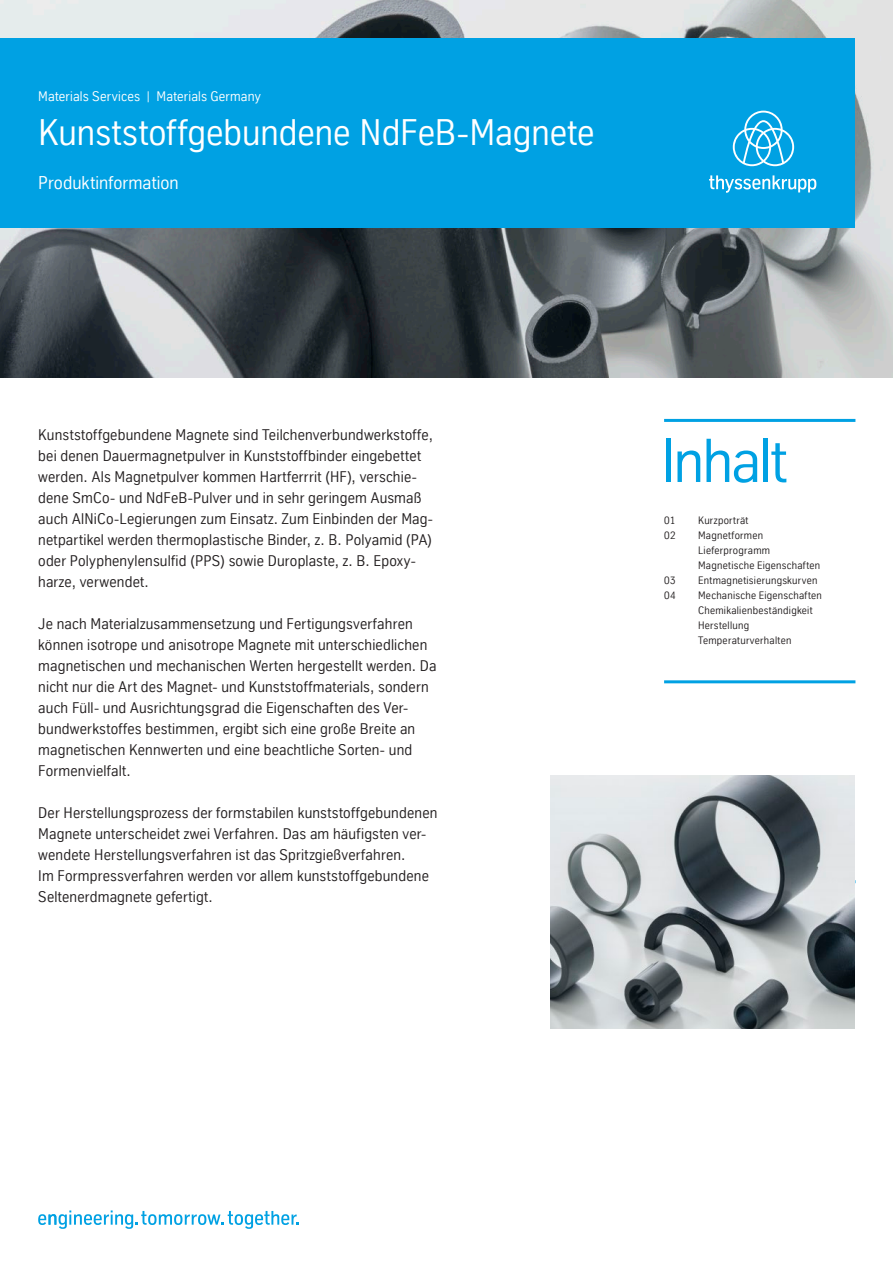
<style>
.page{position:relative;width:893px;height:1263px;background:#fff}
.page>*{position:absolute;margin:0;border:0;box-sizing:border-box;transform-origin:0 0}
.t1{font:60px "TK Type";letter-spacing:-.03em;color:#00a1e3}
.t2{font:36px "TK Type";color:#fff}
.t3{font:18px "TK Type";letter-spacing:.005em;color:#fff}
.t4{font:15px/21px "TK Type";letter-spacing:.015em;color:#231f20}
.t5{font:13.5px "TK Type";letter-spacing:.015em;color:#fff}
.t6{font:10.5px/15px "TK Type";letter-spacing:.025em;color:#231f20}
</style>
<div class="page">
<img style="left:0;top:0;width:893px;height:377px">
<div style="left:0;top:38px;width:855px;height:189px;background:#00a1e3"></div>
<svg style="left:733px;top:111px;width:61px;height:55px"></svg>
<svg style="left:709px;top:175px;width:107px;height:18px"></svg>
<hr style="left:664px;top:419px;width:191px;height:3px;background:#00a1e3">
<hr style="left:664px;top:680px;width:191px;height:3px;background:#00a1e3">
<img style="left:551px;top:776px;width:304px;height:252px">
<svg style="left:38px;top:1210px;width:261px;height:19px"></svg>
<p class="t5" style="left:38px;top:89px;width:224px">Materials Services | Materials Germany</p>
<h2 class="t2" style="left:38px;top:112px;width:558px">Kunststoffgebundene NdFeB-Magnete</h2>
<p class="t3" style="left:38px;top:173px;width:142px">Produktinformation</p>
<p class="t4" style="left:38px;top:424px;width:396px">Kunststoffgebundene Magnete sind Teilchenverbundwerkstoffe, bei denen Dauermagnetpulver in Kunststoffbinder eingebettet werden. Als Magnetpulver kommen Hartferrrit (HF), verschie&shy;dene SmCo- und NdFeB-Pulver und in sehr geringem Ausmaß auch AlNiCo-Legierungen zum Einsatz. Zum Einbinden der Mag&shy;netpartikel werden thermoplastische Binder, z. B. Polyamid (PA) oder Polyphenylensulfid (PPS) sowie Duroplaste, z. B. Epoxy&shy;harze, verwendet.</p>
<p class="t4" style="left:38px;top:613px;width:400px">Je nach Materialzusammensetzung und Fertigungsverfahren können isotrope und anisotrope Magnete mit unterschiedlichen magnetischen und mechanischen Werten hergestellt werden. Da nicht nur die Art des Magnet- und Kunststoffmaterials, sondern auch Füll- und Ausrichtungsgrad die Eigenschaften des Ver&shy;bundwerkstoffes bestimmen, ergibt sich eine große Breite an magnetischen Kennwerten und eine beachtliche Sorten- und Formenvielfalt.</p>
<p class="t4" style="left:38px;top:802px;width:401px">Der Herstellungsprozess der formstabilen kunststoffgebundenen Magnete unterscheidet zwei Verfahren. Das am häufigsten ver&shy;wendete Herstellungsverfahren ist das Spritzgießverfahren.<br>Im Formpressverfahren werden vor allem kunststoffgebundene Seltenerdmagnete gefertigt.</p>
<h1 class="t1" style="left:661px;top:427px;width:128px">Inhalt</h1>
<p class="t6" style="left:664px;top:512px;width:13px">01</p>
<p class="t6" style="left:698px;top:512px;width:52px">Kurzporträt</p>
<p class="t6" style="left:664px;top:527px;width:13px">02</p>
<p class="t6" style="left:698px;top:527px;width:124px">Magnetformen<br>Lieferprogramm<br>Magnetische Eigenschaften</p>
<p class="t6" style="left:664px;top:572px;width:13px">03</p>
<p class="t6" style="left:698px;top:572px;width:121px">Entmagnetisierungskurven</p>
<p class="t6" style="left:664px;top:587px;width:13px">04</p>
<p class="t6" style="left:698px;top:587px;width:125px">Mechanische Eigenschaften<br>Chemikalienbeständigkeit<br>Herstellung<br>Temperaturverhalten</p>
</div>
